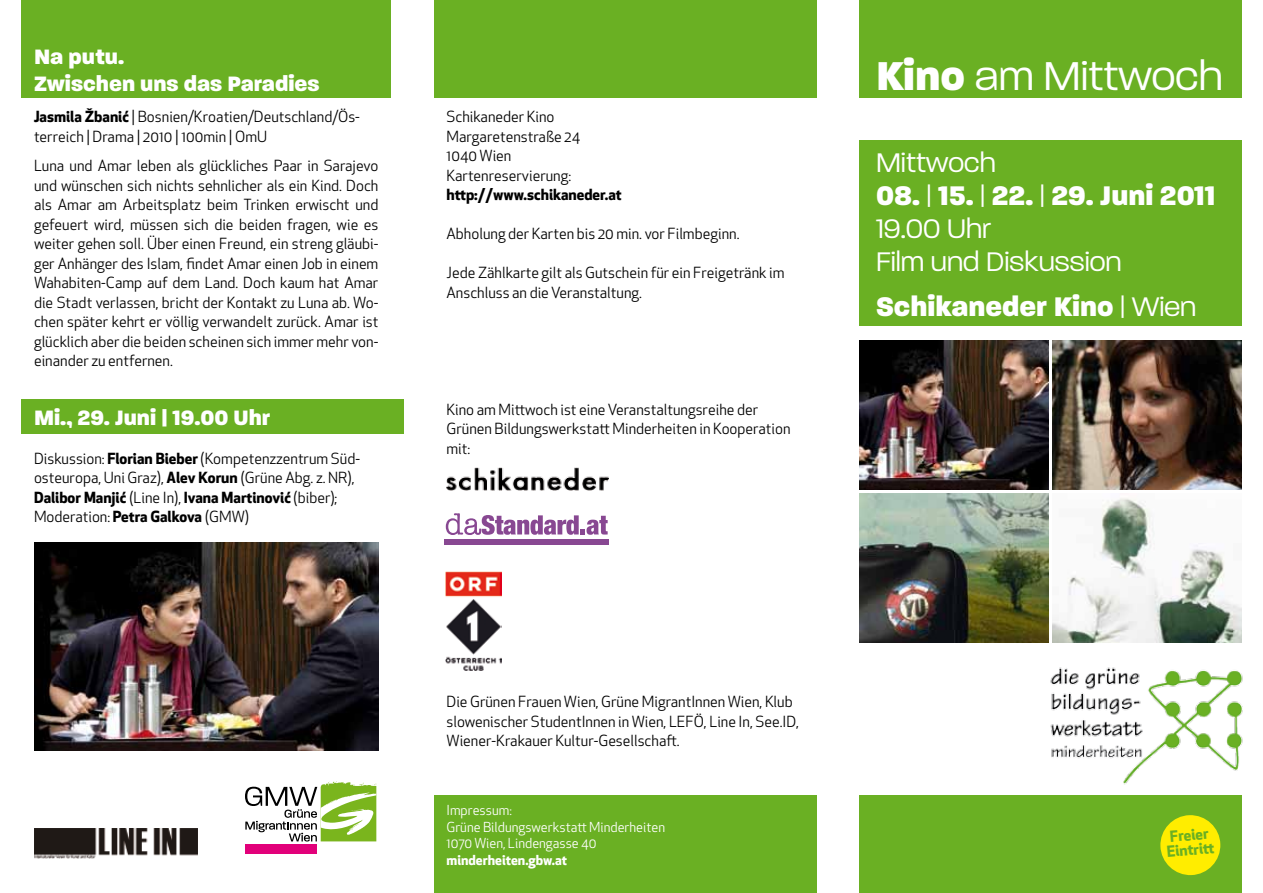
<style>
.page{position:relative;width:1263px;height:893px;background:#fff}
.page>*{position:absolute;margin:0;border:0;box-sizing:border-box;transform-origin:0 0}
.t1{font:300 43.5px "Paralucent";color:#fff}
.t2{font:300 29.1px/33px "Paralucent";color:#fff}
.t3{font:800 29.1px "Paralucent";color:#fff}
.t4{font:800 22.5px/27px "Paralucent";color:#fff}
.t5{font:15px/19.5px "Apex New";color:#000}
.t6{font:700 15px "Apex New";color:#000}
.t7{font:700 15px/15px "Apex New";color:#6ab023;text-align:center}
.t8{font:13.5px/16.5px "Apex New";color:#fff}
.t9{font:700 13.5px "Apex New";color:#fff}
.s1{font-weight:700}
.s2{font-weight:800}
.s3{font-weight:300}
</style>
<div class="page">
<img style="left:1050px;top:667px;width:193px;height:118px">
<div style="left:859px;top:795px;width:383px;height:98px;background:#6ab023"></div>
<div style="left:434px;top:795px;width:382px;height:98px;background:#6ab023"></div>
<div style="left:21px;top:0;width:370px;height:98px;background:#6ab023"></div>
<div style="left:434px;top:0;width:382px;height:98px;background:#6ab023"></div>
<svg style="left:245px;top:781px;width:131px;height:60px"></svg>
<div style="left:245px;top:844px;width:72px;height:10px;background:#e2007a"></div>
<img style="left:34px;top:542px;width:344px;height:208px">
<div style="left:859px;top:0;width:383px;height:98px;background:#6ab023"></div>
<div style="left:859px;top:140px;width:383px;height:186px;background:#6ab023"></div>
<div style="left:21px;top:400px;width:383px;height:34px;background:#6ab023"></div>
<img style="left:859px;top:493px;width:189px;height:149px">
<img style="left:859px;top:340px;width:189px;height:149px">
<img style="left:1052px;top:498px;width:190px;height:144px">
<img style="left:1052px;top:340px;width:190px;height:149px">
<svg style="left:1160px;top:815px;width:61px;height:61px"></svg>
<svg style="left:446px;top:513px;width:162px;height:22px"></svg>
<div style="left:444px;top:539px;width:164px;height:5px;background:#884892"></div>
<img style="left:445px;top:571px;width:57px;height:99px">
<img style="left:446px;top:468px;width:162px;height:23px">
<img style="left:34px;top:829px;width:164px;height:30px">
<h3 class="t4" style="left:34px;top:43px;width:287px">Na putu.<br>Zwischen uns das Paradies</h3>
<p class="t5" style="left:34px;top:107px;width:327px"><span class="s1">Jasmila Žbanić</span> | Bosnien/Kroatien/Deutschland/Ös&shy;terreich | Drama | 2010 | 100min | OmU</p>
<p class="t5" style="left:34px;top:156px;width:346px;text-align:justify">Luna und Amar leben als glückliches Paar in Sarajevo und wünschen sich nichts sehnlicher als ein Kind. Doch als Amar am Arbeitsplatz beim Trinken erwischt und gefeuert wird, müssen sich die beiden fragen, wie es weiter gehen soll. Über einen Freund, ein streng gläubi&shy;ger Anhänger des Islam, findet Amar einen Job in einem Wahabiten-Camp auf dem Land. Doch kaum hat Amar die Stadt verlassen, bricht der Kontakt zu Luna ab. Wo&shy;chen später kehrt er völlig verwandelt zurück. Amar ist glücklich aber die beiden scheinen sich immer mehr von&shy;einander zu entfernen.</p>
<h3 class="t4" style="left:34px;top:404px;width:238px">Mi., 29. Juni | 19.00 Uhr</h3>
<p class="t5" style="left:34px;top:448px;width:327px">Diskussion: <span class="s1">Florian Bieber</span> (Kompetenzzentrum Süd&shy;osteuropa, Uni Graz), <span class="s1">Alev Korun</span> (Grüne Abg. z. NR), <span class="s1">Dalibor Manjić</span> (Line In), <span class="s1">Ivana Martinović</span> (biber); Moderation: <span class="s1">Petra Galkova</span> (GMW)</p>
<p class="t5" style="left:446px;top:107px;width:135px">Schikaneder Kino<br>Margaretenstraße 24<br>1040 Wien<br>Kartenreservierung:</p>
<p class="t6" style="left:446px;top:184px;width:177px">http://www.schikaneder.at</p>
<p class="t5" style="left:446px;top:224px;width:294px">Abholung der Karten bis 20 min. vor Filmbeginn.</p>
<p class="t5" style="left:446px;top:263px;width:340px">Jede Zählkarte gilt als Gutschein für ein Freigetränk im<br>Anschluss an die Veranstaltung.</p>
<p class="t5" style="left:446px;top:400px;width:345px">Kino am Mittwoch ist eine Veranstaltungsreihe der<br>Grünen Bildungswerkstatt Minderheiten in Kooperation mit:</p>
<p class="t5" style="left:446px;top:692px;width:354px">Die Grünen Frauen Wien, Grüne MigrantInnen Wien, Klub slowenischer StudentInnen in Wien, LEFÖ, Line In, See.ID,<br>Wiener-Krakauer Kultur-Gesellschaft.</p>
<p class="t8" style="left:446px;top:802px;width:220px">Impressum:<br>Grüne Bildungswerkstatt Minderheiten<br>1070 Wien, Lindengasse 40</p>
<p class="t9" style="left:446px;top:850px;width:122px">minderheiten.gbw.at</p>
<h1 class="t1" style="left:876px;top:51px;width:348px"><span class="s2">Kino</span> am Mittwoch</h1>
<h2 class="t2" style="left:876px;top:146px;width:121px">Mittwoch</h2>
<h2 class="t2" style="left:876px;top:179px;width:341px"><span class="s2">08.</span> | <span class="s2">15.</span> | <span class="s2">22.</span> | <span class="s2">29. Juni 2011<br></span>19.00 Uhr<br>Film und Diskussion</h2>
<h2 class="t3" style="left:876px;top:288px;width:322px">Schikaneder Kino <span class="s3">| Wien</span></h2>
<p class="t7" style="left:1165px;top:829px;width:45px;rotate:-5deg">Freier<br>Eintritt</p>
</div>
